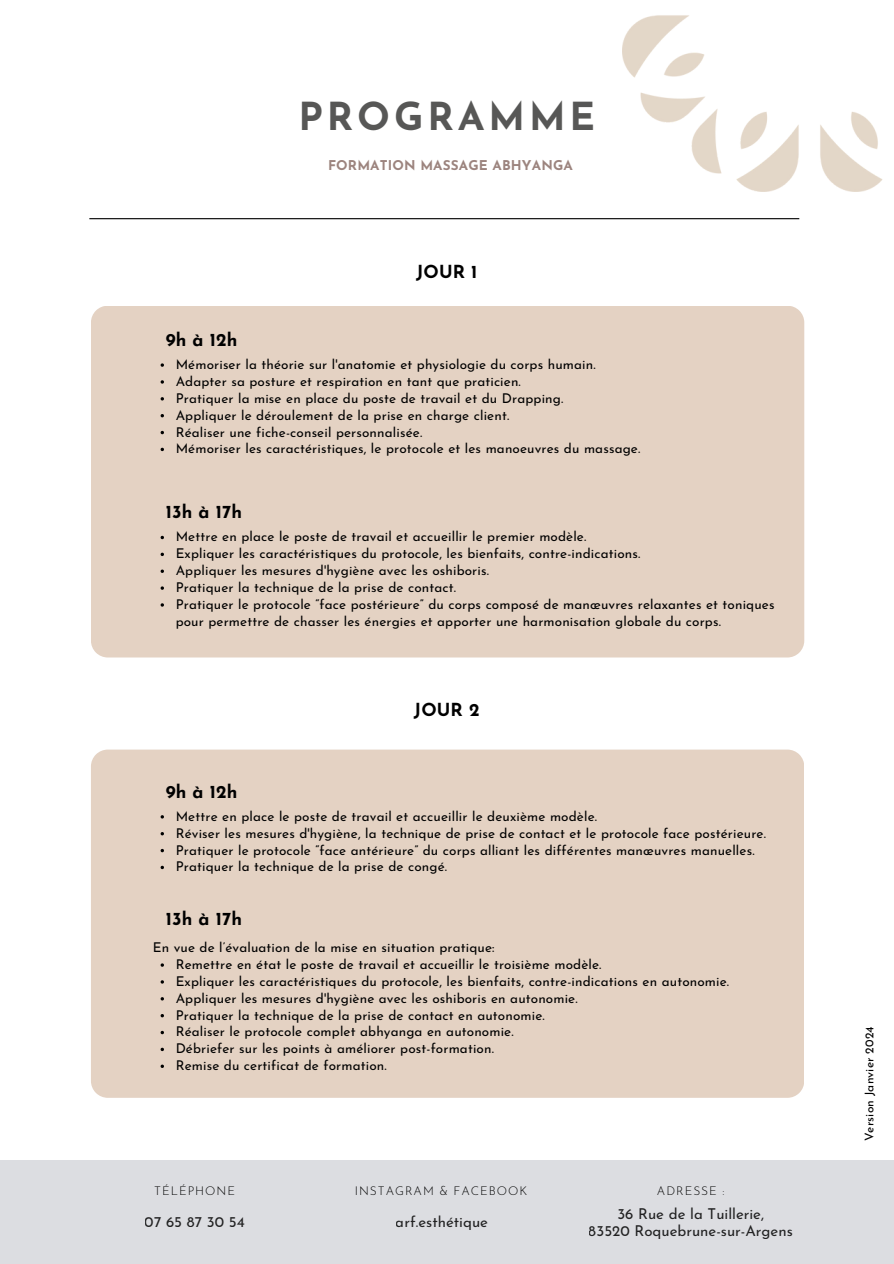
<style>
.page{position:relative;width:894px;height:1264px;background:#fff}
.page>*{position:absolute;margin:0;border:0;box-sizing:border-box;transform-origin:0 0}
.t1{font:700 38.55px "Josefin Sans";letter-spacing:.1em;color:#575756}
.t2{font:700 18px "Josefin Sans";letter-spacing:.01em;color:#000}
.t3{font:15px/16.8px "Josefin Sans";color:#000;text-align:center}
.t4{font:13.5px/16.8px "Josefin Sans";letter-spacing:.01em;color:#000}
.t5{font:700 13.5px "Josefin Sans";letter-spacing:.01em;color:#9c847e}
.t6{font:300 12px "Josefin Sans";letter-spacing:.08em;color:#000}
.t7{font:12px "Josefin Sans";letter-spacing:.01em;color:#000}
</style>
<div class="page">
<div style="left:91px;top:749px;width:712px;height:348px;background:#e4d2c3"></div>
<img style="left:622px;top:15px;width:261px;height:176px">
<div style="left:91px;top:306px;width:713px;height:351px;background:#e4d2c3"></div>
<svg style="left:160px;top:363px;width:4px;height:4px"></svg>
<svg style="left:160px;top:380px;width:4px;height:3px"></svg>
<svg style="left:160px;top:397px;width:4px;height:3px"></svg>
<svg style="left:160px;top:414px;width:4px;height:3px"></svg>
<svg style="left:160px;top:431px;width:4px;height:3px"></svg>
<svg style="left:160px;top:448px;width:4px;height:3px"></svg>
<svg style="left:160px;top:536px;width:4px;height:3px"></svg>
<svg style="left:160px;top:552px;width:4px;height:4px"></svg>
<svg style="left:160px;top:569px;width:4px;height:4px"></svg>
<svg style="left:160px;top:586px;width:4px;height:4px"></svg>
<svg style="left:160px;top:603px;width:4px;height:3px"></svg>
<svg style="left:160px;top:815px;width:4px;height:3px"></svg>
<svg style="left:160px;top:832px;width:4px;height:3px"></svg>
<svg style="left:160px;top:848px;width:4px;height:4px"></svg>
<svg style="left:160px;top:865px;width:4px;height:4px"></svg>
<svg style="left:160px;top:963px;width:4px;height:3px"></svg>
<svg style="left:160px;top:980px;width:4px;height:3px"></svg>
<svg style="left:160px;top:997px;width:4px;height:3px"></svg>
<svg style="left:160px;top:1014px;width:4px;height:3px"></svg>
<svg style="left:160px;top:1030px;width:4px;height:4px"></svg>
<svg style="left:160px;top:1047px;width:4px;height:4px"></svg>
<svg style="left:160px;top:1064px;width:4px;height:3px"></svg>
<hr style="left:89px;top:218px;width:710px;height:1px;background:#000">
<div style="left:0;top:1160px;width:893px;height:103px;background:#dcdde1"></div>
<h1 class="t1" style="left:298px;top:101px;width:298px">PROGRAMME</h1>
<p class="t5" style="left:328px;top:159px;width:246px">FORMATION MASSAGE ABHYANGA</p>
<p class="t2" style="left:166px;top:332px;width:73px">9h à 12h</p>
<h5 class="t2" style="left:416px;top:265px;width:63px">JOUR 1</h5>
<h4 class="t4" style="left:176px;top:357px;width:421px">Mémoriser la théorie sur l'anatomie et physiologie du corps humain.</h4>
<p class="t4" style="left:176px;top:374px;width:346px">Adapter sa posture et respiration en tant que praticien.</p>
<h2 class="t4" style="left:176px;top:391px;width:389px">Pratiquer la mise en place du poste de travail et du Drapping.</h2>
<p class="t4" style="left:176px;top:408px;width:335px">Appliquer le déroulement de la prise en charge client.</p>
<p class="t4" style="left:176px;top:425px;width:248px">Réaliser une fiche-conseil personnalisée.</p>
<p class="t4" style="left:176px;top:441px;width:466px">Mémoriser les caractéristiques, le protocole et les manoeuvres du massage.</p>
<p class="t2" style="left:166px;top:505px;width:78px">13h à 17h</p>
<p class="t4" style="left:176px;top:529px;width:412px">Mettre en place le poste de travail et accueillir le premier modèle.</p>
<p class="t4" style="left:176px;top:546px;width:466px">Expliquer les caractéristiques du protocole, les bienfaits, contre-indications.</p>
<p class="t4" style="left:176px;top:563px;width:315px">Appliquer les mesures d'hygiène avec les oshiboris.</p>
<p class="t4" style="left:176px;top:580px;width:282px">Pratiquer la technique de la prise de contact.</p>
<p class="t4" style="left:176px;top:597px;width:600px">Pratiquer le protocole “face postérieure” du corps composé de manœuvres relaxantes et toniques pour permettre de chasser les énergies et apporter une harmonisation globale du corps.</p>
<p class="t2" style="left:166px;top:784px;width:73px">9h à 12h</p>
<p class="t2" style="left:414px;top:703px;width:67px">JOUR 2</p>
<p class="t4" style="left:176px;top:809px;width:423px">Mettre en place le poste de travail et accueillir le deuxième modèle.</p>
<p class="t4" style="left:176px;top:825px;width:591px">Réviser les mesures d'hygiène, la technique de prise de contact et le protocole face postérieure.</p>
<p class="t4" style="left:176px;top:842px;width:580px">Pratiquer le protocole “face antérieure” du corps alliant les différentes manœuvres manuelles.</p>
<h2 class="t4" style="left:176px;top:859px;width:273px">Pratiquer la technique de la prise de congé.</h2>
<p class="t2" style="left:166px;top:911px;width:78px">13h à 17h</p>
<p class="t4" style="left:153px;top:940px;width:343px">En vue de l’évaluation de la mise en situation pratique:</p>
<p class="t4" style="left:176px;top:957px;width:427px">Remettre en état le poste de travail et accueillir le troisième modèle.</p>
<p class="t4" style="left:176px;top:974px;width:555px">Expliquer les caractéristiques du protocole, les bienfaits, contre-indications en autonomie.</p>
<p class="t4" style="left:176px;top:990px;width:403px">Appliquer les mesures d'hygiène avec les oshiboris en autonomie.</p>
<p class="t4" style="left:176px;top:1007px;width:370px">Pratiquer la technique de la prise de contact en autonomie.</p>
<p class="t4" style="left:176px;top:1024px;width:339px">Réaliser le protocole complet abhyanga en autonomie.</p>
<h6 class="t4" style="left:176px;top:1041px;width:320px">Débriefer sur les points à améliorer post-formation.</h6>
<p class="t4" style="left:176px;top:1058px;width:212px">Remise du certificat de formation.</p>
<p class="t6" style="left:154px;top:1185px;width:82px">TÉLÉPHONE</p>
<p class="t6" style="left:354px;top:1185px;width:174px">INSTAGRAM &amp; FACEBOOK</p>
<p class="t6" style="left:656px;top:1185px;width:69px">ADRESSE :</p>
<p class="t3" style="left:145px;top:1214px;width:101px">07 65 87 30 54</p>
<p class="t3" style="left:395px;top:1214px;width:94px">arf.esthétique</p>
<p class="t3" style="left:588px;top:1206px;width:205px">36 Rue de la Tuillerie,<br>83520 Roquebrune-sur-Argens</p>
<p class="t7" style="left:864px;top:1141px;width:117px;rotate:-90deg">Version Janvier 2024</p>
</div>
